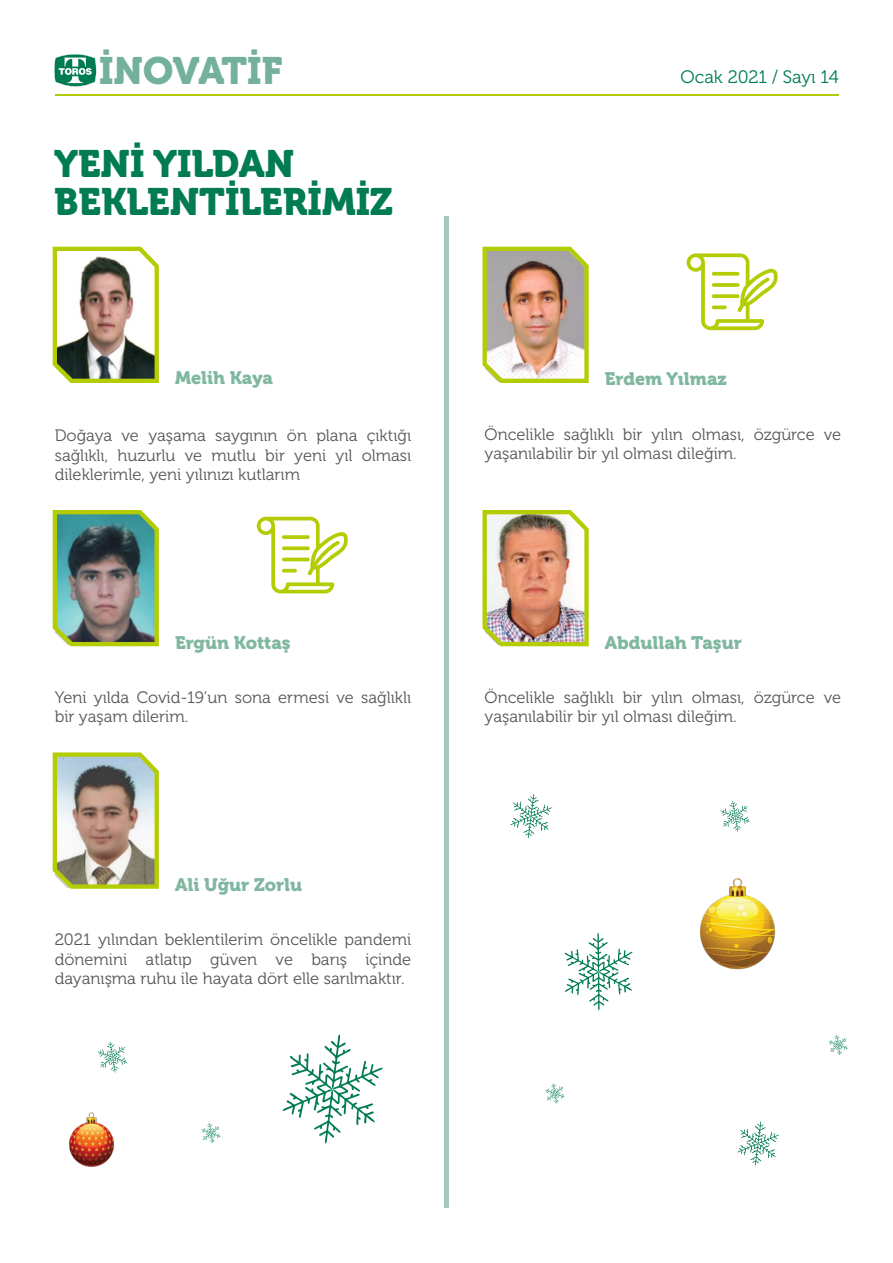
<style>
.page{position:relative;width:893px;height:1263px;background:#fff}
.page>*{position:absolute;margin:0;border:0;box-sizing:border-box;transform-origin:0 0}
.t1{font:37.95px/37.2px "Museo 900";color:#007b52}
.t2{font:37.95px "Museo 900";color:#73b19a}
.t3{font:18px "Museo 900";color:#7fb7a1}
.t4{font:18px "Museo 300";color:#007b52}
.t5{font:16.5px/19.5px "Museo 300";color:#575756}
</style>
<div class="page">
<svg style="left:54px;top:54px;width:43px;height:33px"></svg>
<hr style="left:55px;top:94px;width:783px;height:2px;background:#b4cc04">
<div style="left:444px;top:217px;width:5px;height:991px;background:#a5caba"></div>
<img style="left:53px;top:247px;width:106px;height:136px">
<img style="left:53px;top:510px;width:106px;height:136px">
<svg style="left:53px;top:752px;width:106px;height:137px"></svg>
<svg style="left:257px;top:517px;width:91px;height:76px"></svg>
<svg style="left:282px;top:535px;width:28px;height:4px"></svg>
<svg style="left:282px;top:546px;width:28px;height:4px"></svg>
<hr style="left:282px;top:558px;width:28px;height:3px;background:#b4cc04;border-radius:2px">
<hr style="left:282px;top:569px;width:15px;height:3px;background:#b4cc04;border-radius:2px">
<img style="left:482px;top:247px;width:107px;height:136px">
<svg style="left:687px;top:253px;width:91px;height:77px"></svg>
<svg style="left:712px;top:272px;width:28px;height:4px"></svg>
<svg style="left:712px;top:283px;width:28px;height:4px"></svg>
<svg style="left:712px;top:294px;width:28px;height:4px"></svg>
<svg style="left:712px;top:305px;width:15px;height:4px"></svg>
<img style="left:482px;top:510px;width:107px;height:136px">
<svg style="left:510px;top:794px;width:42px;height:45px"></svg>
<svg style="left:737px;top:1121px;width:42px;height:45px"></svg>
<svg style="left:565px;top:933px;width:67px;height:78px"></svg>
<svg style="left:720px;top:800px;width:30px;height:32px"></svg>
<svg style="left:98px;top:1041px;width:29px;height:32px"></svg>
<svg style="left:828px;top:1034px;width:20px;height:22px"></svg>
<svg style="left:545px;top:1083px;width:20px;height:21px"></svg>
<svg style="left:201px;top:1123px;width:20px;height:21px"></svg>
<svg style="left:283px;top:1034px;width:100px;height:110px"></svg>
<img style="left:699px;top:878px;width:77px;height:92px">
<img style="left:69px;top:1112px;width:46px;height:55px">
<h1 class="t2" style="left:99px;top:49px;width:185px">İNOVATİF</h1>
<h1 class="t1" style="left:54px;top:146px;width:340px">YENİ YILDAN<br>BEKLENTİLERİMİZ</h1>
<p class="t3" style="left:175px;top:368px;width:99px">Melih Kaya</p>
<p class="t5" style="left:55px;top:426px;width:358px;text-align:justify">Doğaya ve yaşama saygının ön plana çıktığı sağlıklı, huzurlu ve mutlu bir yeni yıl olması dileklerimle, yeni yılınızı kutlarım</p>
<p class="t3" style="left:175px;top:632px;width:117px">Ergün Kottaş</p>
<p class="t5" style="left:55px;top:688px;width:358px">Yeni yılda Covid-19’un sona ermesi ve sağlıklı bir yaşam dilerim.</p>
<p class="t3" style="left:175px;top:875px;width:128px">Ali Uğur Zorlu</p>
<p class="t5" style="left:55px;top:930px;width:358px;text-align:justify">2021 yılından beklentilerim öncelikle pandemi dönemini atlatıp güven ve barış içinde dayanışma ruhu ile hayata dört elle sarılmaktır.</p>
<p class="t4" style="left:681px;top:67px;width:160px">Ocak 2021 / Sayı 14</p>
<p class="t3" style="left:605px;top:369px;width:124px">Erdem Yılmaz</p>
<p class="t5" style="left:485px;top:424px;width:358px">Öncelikle sağlıklı bir yılın olması, özgürce ve yaşanılabilir bir yıl olması dileğim.</p>
<p class="t3" style="left:605px;top:632px;width:138px">Abdullah Taşur</p>
<p class="t5" style="left:485px;top:688px;width:358px">Öncelikle sağlıklı bir yılın olması, özgürce ve yaşanılabilir bir yıl olması dileğim.</p>
</div>
